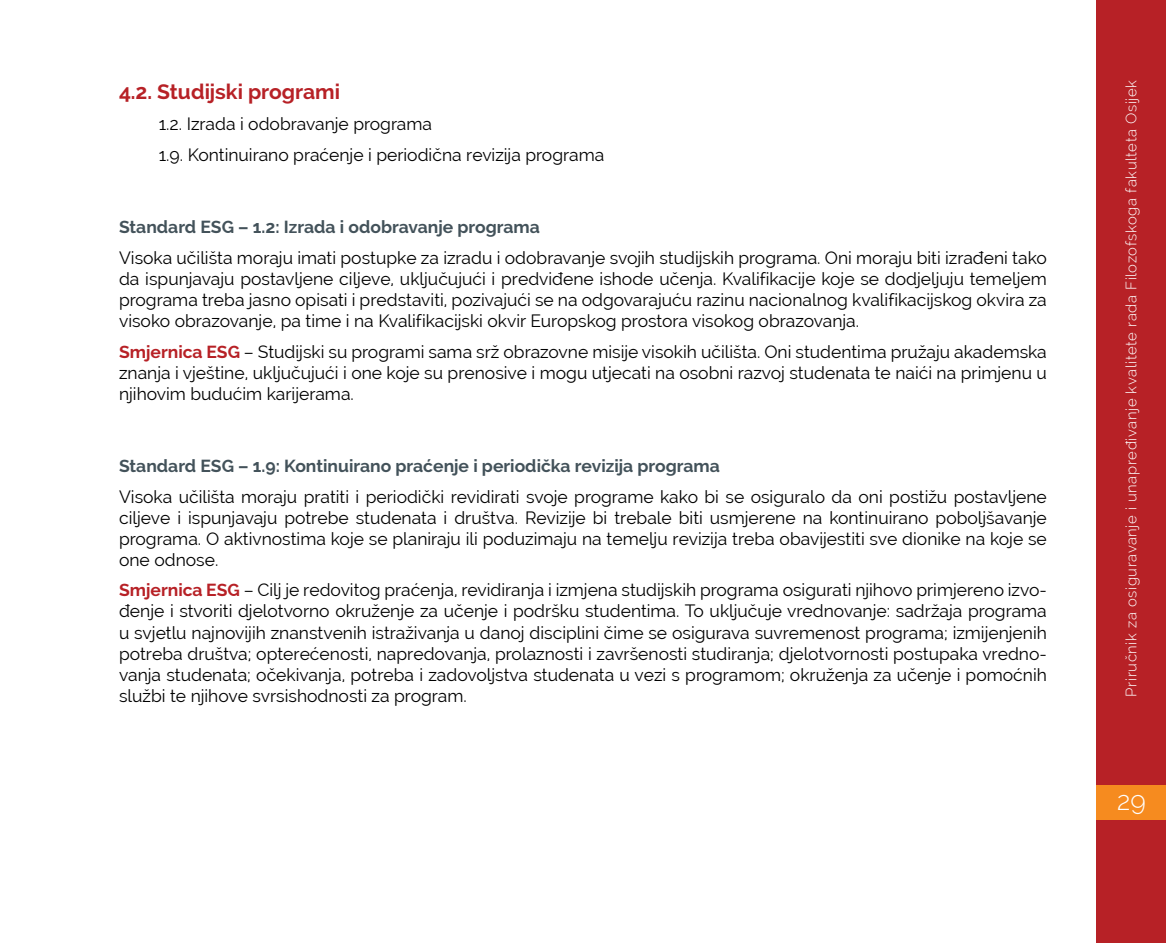
<style>
.page{position:relative;width:1166px;height:943px;background:#fff}
.page>*{position:absolute;margin:0;border:0;box-sizing:border-box;transform-origin:0 0}
.t1{font:300 26.25px "Raleway";color:#fff}
.t2{font:700 21px "Raleway";color:#b72126}
.t3{font:17.5px/21px "Raleway";color:#000;text-align:justify}
.t4{font:700 17.5px "Raleway";color:#43525a}
.t5{font:300 14.88px "Raleway";letter-spacing:.04em;color:#fff}
.s1{font-weight:700;color:#b72126}
</style>
<div class="page">
<div style="left:1096px;top:0;width:70px;height:943px;background:#b72126"></div>
<div style="left:1096px;top:785px;width:70px;height:35px;background:#f68b1f"></div>
<p class="t2" style="left:119px;top:80px;width:222px">4.2. Studijski programi</p>
<p class="t3" style="left:159px;top:108px;width:447px;line-height:31px">1.2. Izrada i odobravanje programa<br>1.9. Kontinuirano praćenje i periodična revizija programa</p>
<p class="t4" style="left:119px;top:217px;width:422px">Standard ESG – 1.2: Izrada i odobravanje programa</p>
<p class="t3" style="left:119px;top:247px;width:929px">Visoka učilišta moraju imati postupke za izradu i odobravanje svojih studijskih programa. Oni moraju biti izrađeni tako da ispunjavaju postavljene ciljeve, uključujući i predviđene ishode učenja. Kvalifikacije koje se dodjeljuju temeljem programa treba jasno opisati i predstaviti, pozivajući se na odgovarajuću razinu nacionalnog kvalifikacijskog okvira za visoko obrazovanje, pa time i na Kvalifikacijski okvir Europskog prostora visokog obrazovanja.</p>
<p class="t3" style="left:119px;top:341px;width:929px"><span class="s1">Smjernica ESG</span> – Studijski su programi sama srž obrazovne misije visokih učilišta. Oni studentima pružaju akademska znanja i vještine, uključujući i one koje su prenosive i mogu utjecati na osobni razvoj studenata te naići na primjenu u njihovim budućim karijerama.</p>
<p class="t4" style="left:119px;top:455px;width:602px">Standard ESG – 1.9: Kontinuirano praćenje i periodička revizija programa</p>
<p class="t3" style="left:119px;top:486px;width:929px">Visoka učilišta moraju pratiti i periodički revidirati svoje programe kako bi se osiguralo da oni postižu postavljene ciljeve i ispunjavaju potrebe studenata i društva. Revizije bi trebale biti usmjerene na kontinuirano poboljšavanje programa. O aktivnostima koje se planiraju ili poduzimaju na temelju revizija treba obavijestiti sve dionike na koje se one odnose.</p>
<p class="t3" style="left:119px;top:579px;width:929px"><span class="s1">Smjernica ESG</span> – Cilj je redovitog praćenja, revidiranja i izmjena studijskih programa osigurati njihovo primjereno izvo&shy;đenje i stvoriti djelotvorno okruženje za učenje i podršku studentima. To uključuje vrednovanje: sadržaja programa u svjetlu najnovijih znanstvenih istraživanja u danoj disciplini čime se osigurava suvremenost programa; izmijenjenih potreba društva; opterećenosti, napredovanja, prolaznosti i završenosti studiranja; djelotvornosti postupaka vredno&shy;vanja studenata; očekivanja, potreba i zadovoljstva studenata u vezi s programom; okruženja za učenje i pomoćnih službi te njihove svrsishodnosti za program.</p>
<p class="t5" style="left:1122px;top:696px;width:618px;rotate:-90deg">Priručnik za osiguravanje i unapređivanje kvalitete rada Filozofskoga fakulteta Osijek</p>
<h1 class="t1" style="left:1116px;top:785px;width:31px">29</h1>
</div>
